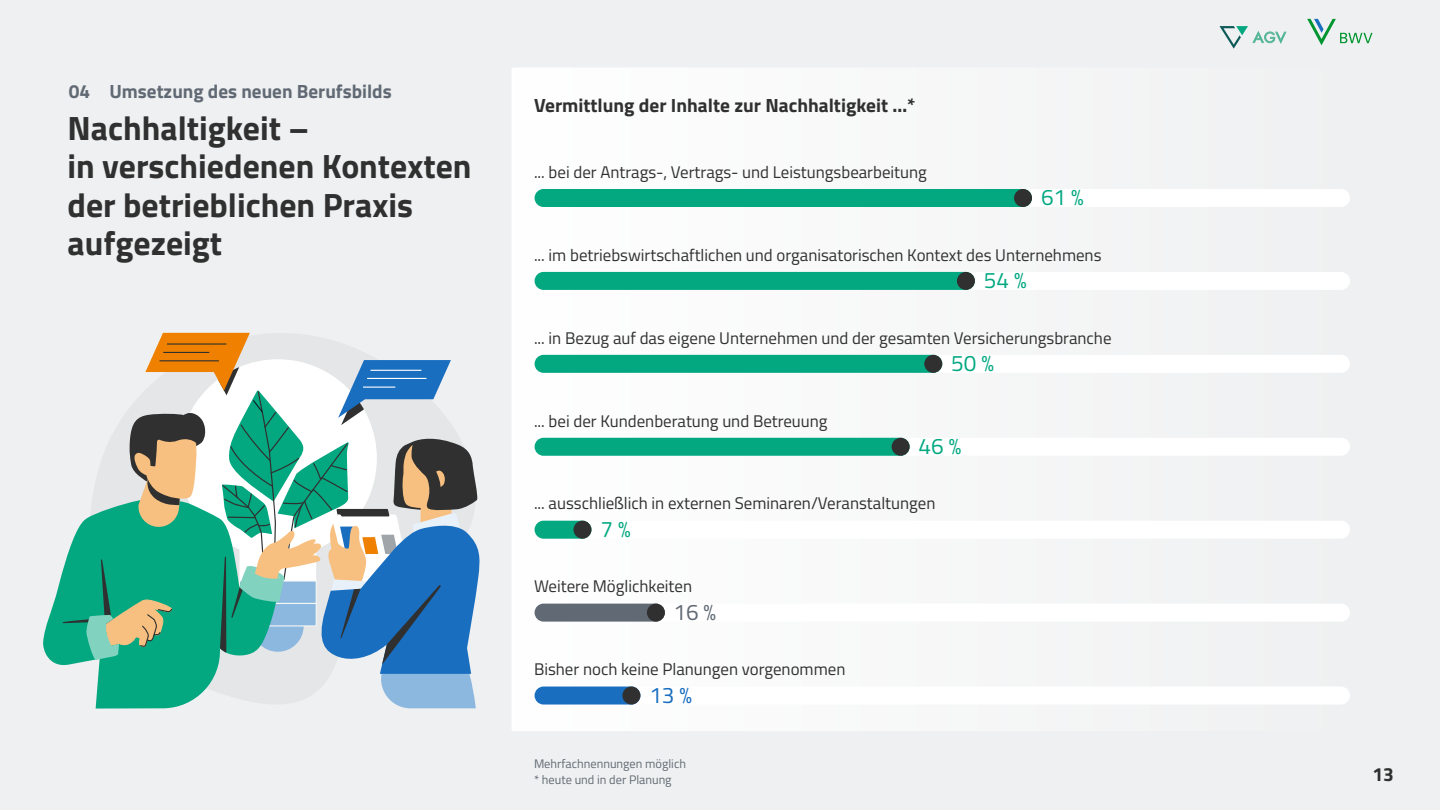
<style>
.page{position:relative;width:1440px;height:810px;background:#eff0f1}
.page>*{position:absolute;margin:0;border:0;box-sizing:border-box;transform-origin:0 0}
.t1{font:700 33.75px/38.2px "Titillium Web";color:#303030}
.t2{font:22.5px "Titillium Web";color:#03a881}
.t3{font:22.5px "Titillium Web";color:#196ec0}
.t4{font:22.5px "Titillium Web";color:#616a74}
.t5{font:700 19.12px "Titillium Web";color:#303030}
.t6{font:700 19.12px "Titillium Web";color:#616a74}
.t7{font:16.88px "Titillium Web";color:#303030}
.t8{font:12.38px/15.8px "Titillium Web";color:#616a74}
</style>
<div class="page">
<div style="left:512px;top:68px;width:860px;height:663px;background:#f7f7f8;border-radius:2px"></div>
<div style="left:535px;top:355px;width:815px;height:18px;background:#fff;border-radius:9px"></div>
<div style="left:535px;top:438px;width:815px;height:18px;background:#fff;border-radius:9px"></div>
<div style="left:535px;top:521px;width:815px;height:18px;background:#fff;border-radius:9px"></div>
<div style="left:535px;top:687px;width:815px;height:18px;background:#fff;border-radius:9px"></div>
<div style="left:535px;top:604px;width:815px;height:18px;background:#fff;border-radius:9px"></div>
<div style="left:535px;top:272px;width:815px;height:18px;background:#fff;border-radius:9px"></div>
<div style="left:535px;top:189px;width:815px;height:18px;background:#fff;border-radius:9px"></div>
<div style="left:535px;top:355px;width:407px;height:18px;background:#03a881;border-radius:9px"></div>
<div style="left:924px;top:355px;width:18px;height:18px;background:#303030;border-radius:50%"></div>
<div style="left:535px;top:438px;width:375px;height:18px;background:#03a881;border-radius:9px"></div>
<div style="left:892px;top:438px;width:18px;height:18px;background:#303030;border-radius:50%"></div>
<div style="left:535px;top:521px;width:56px;height:18px;background:#03a881;border-radius:9px"></div>
<div style="left:573px;top:521px;width:18px;height:18px;background:#303030;border-radius:50%"></div>
<div style="left:535px;top:687px;width:105px;height:18px;background:#196ec0;border-radius:9px"></div>
<div style="left:622px;top:687px;width:18px;height:18px;background:#303030;border-radius:50%"></div>
<div style="left:535px;top:604px;width:130px;height:18px;background:#616a74;border-radius:9px"></div>
<div style="left:647px;top:604px;width:18px;height:18px;background:#303030;border-radius:50%"></div>
<div style="left:535px;top:272px;width:440px;height:18px;background:#03a881;border-radius:9px"></div>
<div style="left:957px;top:272px;width:18px;height:18px;background:#303030;border-radius:50%"></div>
<div style="left:535px;top:189px;width:497px;height:18px;background:#03a881;border-radius:9px"></div>
<div style="left:1014px;top:189px;width:18px;height:18px;background:#303030;border-radius:50%"></div>
<svg style="left:43px;top:570px;width:125px;height:139px"></svg>
<svg style="left:63px;top:333px;width:417px;height:375px"></svg>
<svg style="left:1307px;top:19px;width:66px;height:26px"></svg>
<svg style="left:1219px;top:26px;width:67px;height:23px"></svg>
<p class="t6" style="left:69px;top:77px;width:324px">04 Umsetzung des neuen Berufsbilds</p>
<h1 class="t1" style="left:68px;top:107px;width:406px">Nachhaltigkeit –<br>in verschiedenen Kontexten der betrieblichen Praxis aufgezeigt</h1>
<p class="t5" style="left:534px;top:90px;width:383px">Vermittlung der Inhalte zur Nachhaltigkeit …*</p>
<p class="t7" style="left:534px;top:159px;width:394px">... bei der Antrags-, Vertrags- und Leistungsbearbeitung</p>
<h2 class="t2" style="left:1041px;top:181px;width:44px">61 %</h2>
<p class="t7" style="left:534px;top:242px;width:569px">... im betriebswirtschaftlichen und organisatorischen Kontext des Unternehmens</p>
<h2 class="t2" style="left:984px;top:264px;width:44px">54 %</h2>
<p class="t7" style="left:534px;top:325px;width:579px">... in Bezug auf das eigene Unternehmen und der gesamten Versicherungsbranche</p>
<p class="t7" style="left:534px;top:408px;width:295px">... bei der Kundenberatung und Betreuung</p>
<h2 class="t2" style="left:951px;top:347px;width:44px">50 %</h2>
<h2 class="t2" style="left:919px;top:430px;width:44px">46 %</h2>
<p class="t7" style="left:534px;top:491px;width:403px">... ausschließlich in externen Seminaren/Veranstaltungen</p>
<h2 class="t2" style="left:600px;top:513px;width:32px">7 %</h2>
<p class="t7" style="left:534px;top:574px;width:160px">Weitere Möglichkeiten</p>
<h2 class="t4" style="left:673px;top:596px;width:44px">16 %</h2>
<p class="t7" style="left:534px;top:657px;width:313px">Bisher noch keine Planungen vorgenommen</p>
<h2 class="t3" style="left:649px;top:679px;width:44px">13 %</h2>
<p class="t8" style="left:534px;top:755px;width:154px">Mehrfachnennungen möglich * heute und in der Planung</p>
<p class="t5" style="left:1372px;top:760px;width:23px">13</p>
</div>
